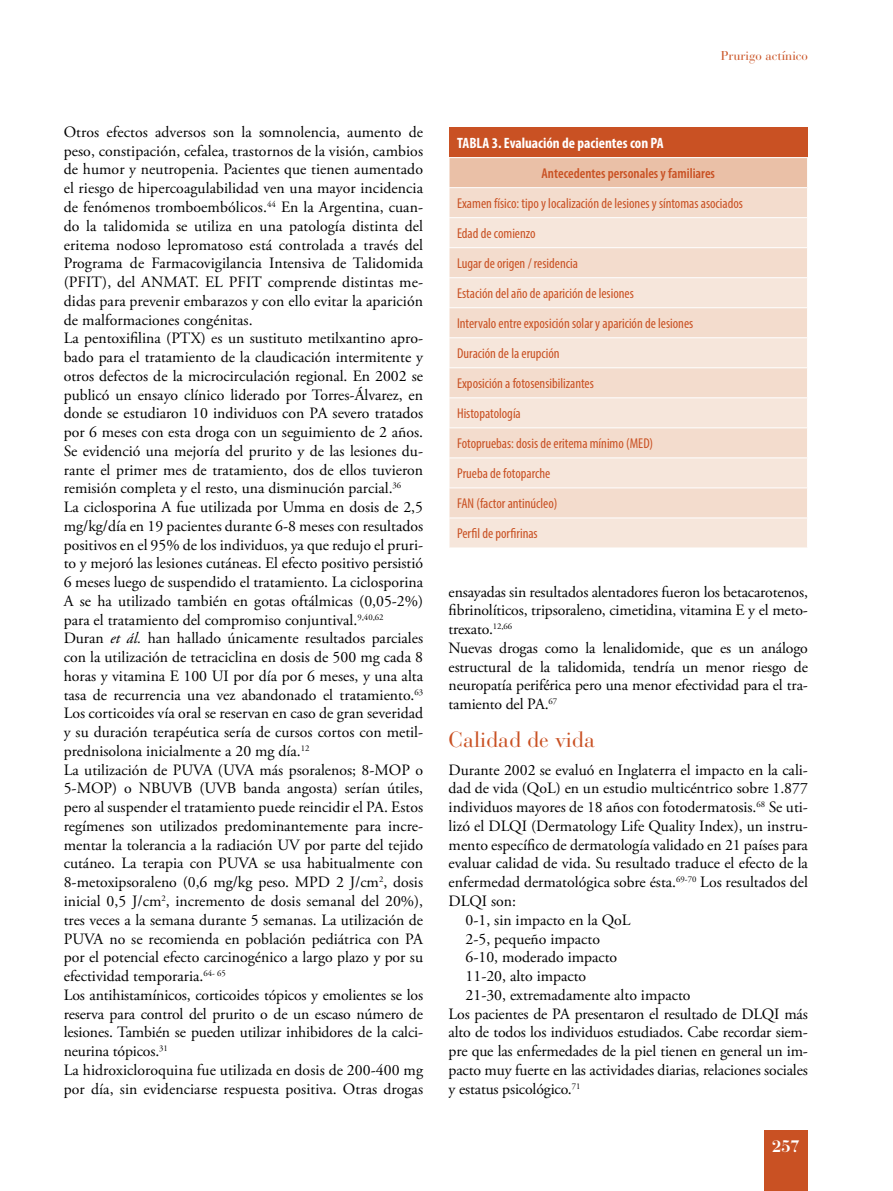
<style>
.page{position:relative;width:893px;height:1191px;background:#fff}
.page>*{position:absolute;margin:0;border:0;box-sizing:border-box;transform-origin:0 0}
.t1{font:21.75px "Bauer Bodoni";color:#c95123}
.t2{font:700 16.5px "Bauer Bodoni";color:#fff}
.t3{font:15.75px/18.8px "Adobe Garamond Pro";color:#000}
.t4{font:700 condensed 15px "Myriad Pro";color:#fff}
.t5{font:condensed 14.25px/30px "Myriad Pro";color:#c95123}
.t6{font:600 condensed 14.25px "Myriad Pro";color:#c95123}
.t7{font:12.75px "Bauer Bodoni";color:#c95123}
.s1{font-style:italic}
</style>
<div class="page">
<div style="left:764px;top:1130px;width:44px;height:61px;background:#c95123"></div>
<div style="left:449px;top:128px;width:358px;height:30px;background:#c95123"></div>
<div style="left:449px;top:158px;width:358px;height:30px;background:#eac0a7"></div>
<div style="left:450px;top:188px;width:357px;height:29px;background:#f3dccd"></div>
<svg style="left:450px;top:218px;width:357px;height:329px;background:#f4e1d5"></svg>
<hr style="left:449px;top:157px;width:359px;height:1px;background:#fff">
<hr style="left:449px;top:187px;width:359px;height:1px;background:#fff">
<hr style="left:449px;top:247px;width:359px;height:1px;background:#fff">
<hr style="left:449px;top:277px;width:359px;height:1px;background:#fff">
<hr style="left:449px;top:307px;width:359px;height:1px;background:#fff">
<hr style="left:449px;top:337px;width:359px;height:1px;background:#fff">
<hr style="left:449px;top:367px;width:359px;height:1px;background:#fff">
<hr style="left:449px;top:397px;width:359px;height:1px;background:#fff">
<hr style="left:449px;top:427px;width:359px;height:1px;background:#fff">
<hr style="left:449px;top:457px;width:359px;height:1px;background:#fff">
<hr style="left:449px;top:487px;width:359px;height:1px;background:#fff">
<svg style="left:449px;top:158px;width:1px;height:389px"></svg>
<hr style="left:449px;top:517px;width:359px;height:1px;background:#fff">
<p class="t3" style="left:64px;top:123px;width:361px">Otros efectos adversos son la somnolencia, aumento de peso, constipación, cefalea, trastornos de la visión, cambios de humor y neutropenia. Pacientes que tienen aumentado el riesgo de hipercoagulabilidad ven una mayor incidencia de fenómenos tromboembólicos.<sup>44</sup> En la Argentina, cuan&shy;do la talidomida se utiliza en una patología distinta del eritema nodoso lepromatoso está controlada a través del Programa de Farmacovigilancia Intensiva de Talidomida (PFIT), del ANMAT. EL PFIT comprende distintas me&shy;didas para prevenir embarazos y con ello evitar la aparición de malformaciones congénitas.<br>La pentoxifilina (PTX) es un sustituto metilxantino apro&shy;bado para el tratamiento de la claudicación intermitente y otros defectos de la microcirculación regional. En 2002 se publicó un ensayo clínico liderado por Torres-Álvarez, en donde se estudiaron 10 individuos con PA severo tratados por 6 meses con esta droga con un seguimiento de 2 años.<br>Se evidenció una mejoría del prurito y de las lesiones du&shy;rante el primer mes de tratamiento, dos de ellos tuvieron remisión completa y el resto, una disminución parcial.<sup>36<br></sup>La ciclosporina A fue utilizada por Umma en dosis de 2,5 mg/kg/día en 19 pacientes durante 6-8 meses con resultados positivos en el 95% de los individuos, ya que redujo el pruri&shy;to y mejoró las lesiones cutáneas. El efecto positivo persistió 6 meses luego de suspendido el tratamiento. La ciclosporina A se ha utilizado también en gotas oftálmicas (0,05-2%) para el tratamiento del compromiso conjuntival.<sup>9,40,62<br></sup>Duran <span class="s1">et ál.</span> han hallado únicamente resultados parciales con la utilización de tetraciclina en dosis de 500 mg cada 8 horas y vitamina E 100 UI por día por 6 meses, y una alta tasa de recurrencia una vez abandonado el tratamiento.<sup>63<br></sup>Los corticoides vía oral se reservan en caso de gran severidad y su duración terapéutica sería de cursos cortos con metil&shy;prednisolona inicialmente a 20 mg día.<sup>12<br></sup>La utilización de PUVA (UVA más psoralenos; 8-MOP o 5-MOP) o NBUVB (UVB banda angosta) serían útiles, pero al suspender el tratamiento puede reincidir el PA. Estos regímenes son utilizados predominantemente para incre&shy;mentar la tolerancia a la radiación UV por parte del tejido cutáneo. La terapia con PUVA se usa habitualmente con 8-metoxipsoraleno (0,6 mg/kg peso. MPD 2 J/cm<sup>2</sup>, dosis inicial 0,5 J/cm<sup>2</sup>, incremento de dosis semanal del 20%), tres veces a la semana durante 5 semanas. La utilización de PUVA no se recomienda en población pediátrica con PA por el potencial efecto carcinogénico a largo plazo y por su efectividad temporaria.<sup>64-</sup> <sup>65<br></sup>Los antihistamínicos, corticoides tópicos y emolientes se los reserva para control del prurito o de un escaso número de lesiones. También se pueden utilizar inhibidores de la calci&shy;neurina tópicos.<sup>31<br></sup>La hidroxicloroquina fue utilizada en dosis de 200-400 mg por día, sin evidenciarse respuesta positiva. Otras drogas</p>
<p class="t7" style="left:721px;top:48px;width:89px">Prurigo actínico</p>
<p class="t4" style="left:457px;top:134px;width:208px">TABLA 3. Evaluación de pacientes con PA</p>
<p class="t6" style="left:542px;top:164px;width:175px">Antecedentes personales y familiares</p>
<p class="t5" style="left:457px;top:188px;width:287px">Examen físico: tipo y localización de lesiones y síntomas asociados Edad de comienzo<br>Lugar de origen / residencia<br>Estación del año de aparición de lesiones<br>Intervalo entre exposición solar y aparición de lesiones<br>Duración de la erupción<br>Exposición a fotosensibilizantes<br>Histopatología<br>Fotopruebas: dosis de eritema mínimo (MED)<br>Prueba de fotoparche<br>FAN (factor antinúcleo)<br>Perfil de porfirinas</p>
<p class="t3" style="left:449px;top:582px;width:361px">ensayadas sin resultados alentadores fueron los betacarotenos, fibrinolíticos, tripsoraleno, cimetidina, vitamina E y el meto&shy;trexato.<sup>12,66<br></sup>Nuevas drogas como la lenalidomide, que es un análogo estructural de la talidomida, tendría un menor riesgo de neuropatía periférica pero una menor efectividad para el tra&shy;tamiento del PA.<sup>67</sup></p>
<h1 class="t1" style="left:449px;top:726px;width:148px">Calidad de vida</h1>
<p class="t3" style="left:449px;top:761px;width:361px">Durante 2002 se evaluó en Inglaterra el impacto en la cali-</p>
<p class="t3" style="left:449px;top:779px;width:361px">dad de vida (QoL) en un estudio multicéntrico sobre 1.877</p>
<p class="t3" style="left:449px;top:798px;width:361px">individuos mayores de 18 años con fotodermatosis.<sup>68</sup> Se uti-</p>
<p class="t3" style="left:449px;top:817px;width:361px">lizó el DLQI (Dermatology Life Quality Index), un instru-</p>
<p class="t3" style="left:449px;top:836px;width:361px">mento específico de dermatología validado en 21 países para</p>
<p class="t3" style="left:449px;top:854px;width:361px">evaluar calidad de vida. Su resultado traduce el efecto de la</p>
<p class="t3" style="left:449px;top:873px;width:361px">enfermedad dermatológica sobre ésta.<sup>69-70</sup> Los resultados del</p>
<p class="t3" style="left:449px;top:892px;width:69px">DLQI son:</p>
<p class="t3" style="left:466px;top:911px;width:167px">0-1, sin impacto en la QoL</p>
<p class="t3" style="left:466px;top:929px;width:136px">2-5, pequeño impacto</p>
<p class="t3" style="left:466px;top:948px;width:153px">6-10, moderado impacto</p>
<p class="t3" style="left:466px;top:967px;width:122px">11-20, alto impacto</p>
<p class="t3" style="left:466px;top:986px;width:226px">21-30, extremadamente alto impacto</p>
<p class="t3" style="left:449px;top:1004px;width:361px">Los pacientes de PA presentaron el resultado de DLQI más</p>
<p class="t3" style="left:449px;top:1023px;width:361px">alto de todos los individuos estudiados. Cabe recordar siem-</p>
<p class="t3" style="left:449px;top:1042px;width:361px">pre que las enfermedades de la piel tienen en general un im-</p>
<p class="t3" style="left:449px;top:1061px;width:361px">pacto muy fuerte en las actividades diarias, relaciones sociales</p>
<p class="t3" style="left:449px;top:1079px;width:133px">y estatus psicológico.<sup>71</sup></p>
<p class="t2" style="left:772px;top:1136px;width:29px">257</p>
</div>
